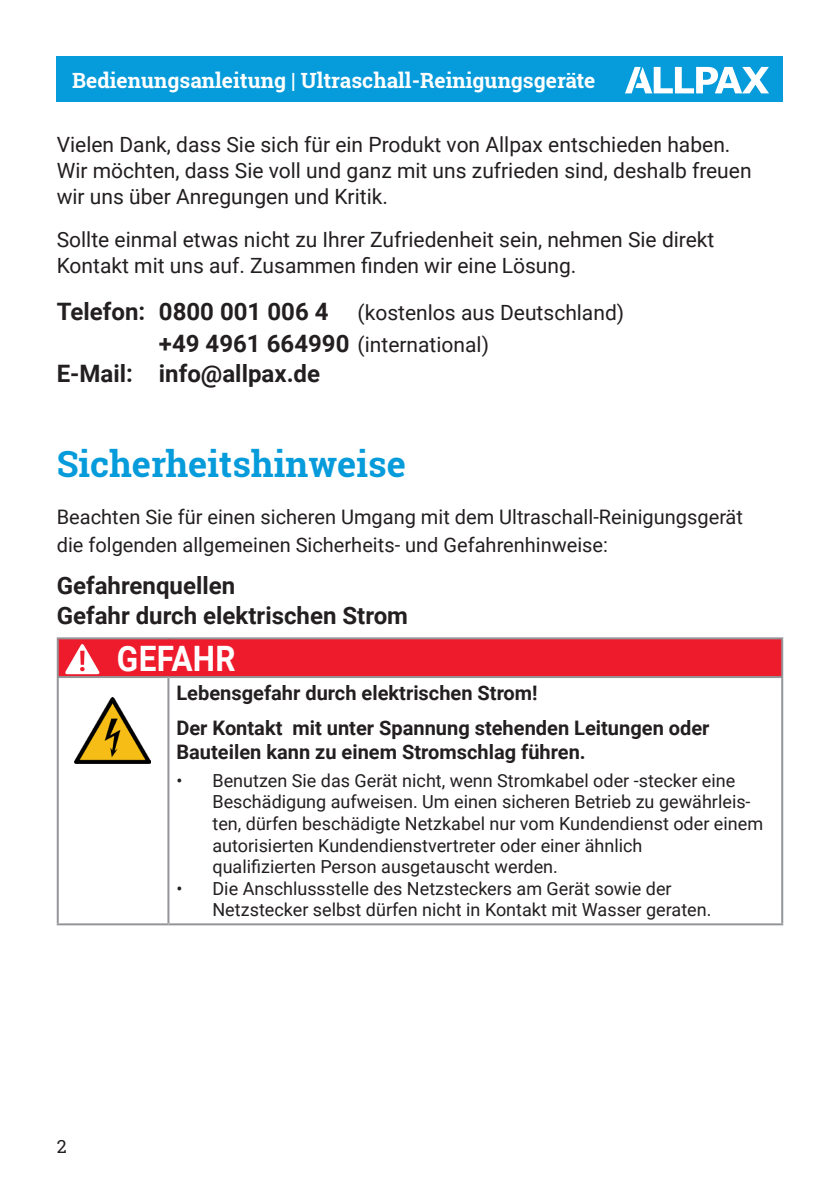
<style>
.page{position:relative;width:840px;height:1191px;background:#fff}
.page>*{position:absolute;margin:0;border:0;box-sizing:border-box;transform-origin:0 0}
.t1{font:700 36px "Roboto Slab";color:#069bda}
.t2{font:700 35px "Roboto";letter-spacing:.01em;color:#fff;scale:.9 1}
.t3{font:700 24px "Roboto";color:#231f20}
.Text{font:21px/26px "Roboto";color:#231f20}
.t4{font:700 21px "Roboto Slab";color:#fff}
.t5{font:20px/28.8px "Roboto";color:#231f20}
.t6{font:700 20px/24px "Roboto";color:#231f20}
.t7{font:18px/21.6px "Roboto";color:#231f20}
.t8{font:18px "Roboto Slab";color:#231f20}
.s1{font-weight:700;font-size:24px}
</style>
<div class="page">
<div style="left:57px;top:57px;width:725px;height:45px;background:#069bda"></div>
<svg style="left:625px;top:67px;width:143px;height:26px"></svg>
<div style="left:58px;top:638px;width:723px;height:39px;background:#ee1b2d"></div>
<hr style="left:57px;top:637px;width:111px;height:2px;background:#939598">
<hr style="left:57px;top:639px;width:2px;height:37px;background:#939598">
<hr style="left:168px;top:637px;width:614px;height:2px;background:#939598">
<hr style="left:780px;top:639px;width:2px;height:37px;background:#939598">
<hr style="left:57px;top:676px;width:111px;height:2px;background:#939598">
<hr style="left:57px;top:678px;width:2px;height:245px;background:#939598">
<hr style="left:168px;top:676px;width:614px;height:2px;background:#939598">
<hr style="left:167px;top:678px;width:2px;height:245px;background:#939598">
<hr style="left:780px;top:678px;width:2px;height:245px;background:#939598">
<hr style="left:57px;top:923px;width:111px;height:2px;background:#939598">
<hr style="left:168px;top:923px;width:614px;height:2px;background:#939598">
<img style="left:74px;top:697px;width:76px;height:66px">
<svg style="left:65px;top:644px;width:35px;height:30px"></svg>
<p class="t4" style="left:72px;top:66px;width:524px">Bedienungsanleitung | Ultraschall-Reinigungsgeräte</p>
<p class="Text" style="left:57px;top:131px;width:696px">Vielen Dank, dass Sie sich für ein Produkt von Allpax entschieden haben.<br>Wir möchten, dass Sie voll und ganz mit uns zufrieden sind, deshalb freuen wir uns über Anregungen und Kritik.</p>
<p class="Text" style="left:57px;top:226px;width:658px">Sollte einmal etwas nicht zu Ihrer Zufriedenheit sein, nehmen Sie direkt<br>Kontakt mit uns auf. Zusammen finden wir eine Lösung.</p>
<h2 class="Text" style="left:57px;top:299px;width:568px"><span class="s1">Telefon: 0800 001 006 4</span> (kostenlos aus Deutschland)</h2>
<h2 class="Text" style="left:159px;top:330px;width:331px"><span class="s1">+49 4961 664990</span> (international)</h2>
<h2 class="t3" style="left:57px;top:356px;width:265px">E-Mail: info@allpax.de</h2>
<h1 class="t1" style="left:57px;top:439px;width:350px">Sicherheitshinweise</h1>
<p class="t5" style="left:57px;top:501px;width:687px">Beachten Sie für einen sicheren Umgang mit dem Ultraschall-Reinigungsgerät die folgenden allgemeinen Sicherheits- und Gefahrenhinweise:</p>
<p class="t3" style="left:57px;top:568px;width:180px">Gefahrenquellen</p>
<h2 class="t3" style="left:57px;top:598px;width:352px">Gefahr durch elektrischen Strom</h2>
<p class="t2" style="left:117px;top:634px;width:133px">GEFAHR</p>
<p class="t8" style="left:57px;top:1134px;width:11px">2</p>
<p class="t6" style="left:176px;top:680px;width:362px">Lebensgefahr durch elektrischen Strom!</p>
<p class="t6" style="left:176px;top:715px;width:534px">Der Kontakt mit unter Spannung stehenden Leitungen oder<br>Bauteilen kann zu einem Stromschlag führen.</p>
<p class="t7" style="left:212px;top:769px;width:552px;text-indent:-36px">• Benutzen Sie das Gerät nicht, wenn Stromkabel oder -stecker eine Beschädigung aufweisen. Um einen sicheren Betrieb zu gewährleis&shy;ten, dürfen beschädigte Netzkabel nur vom Kundendienst oder einem autorisierten Kundendienstvertreter oder einer ähnlich<br>qualifizierten Person ausgetauscht werden.</p>
<p class="t7" style="left:212px;top:877px;width:500px;text-indent:-36px">• Die Anschlussstelle des Netzsteckers am Gerät sowie der<br>Netzstecker selbst dürfen nicht in Kontakt mit Wasser geraten.</p>
</div>
